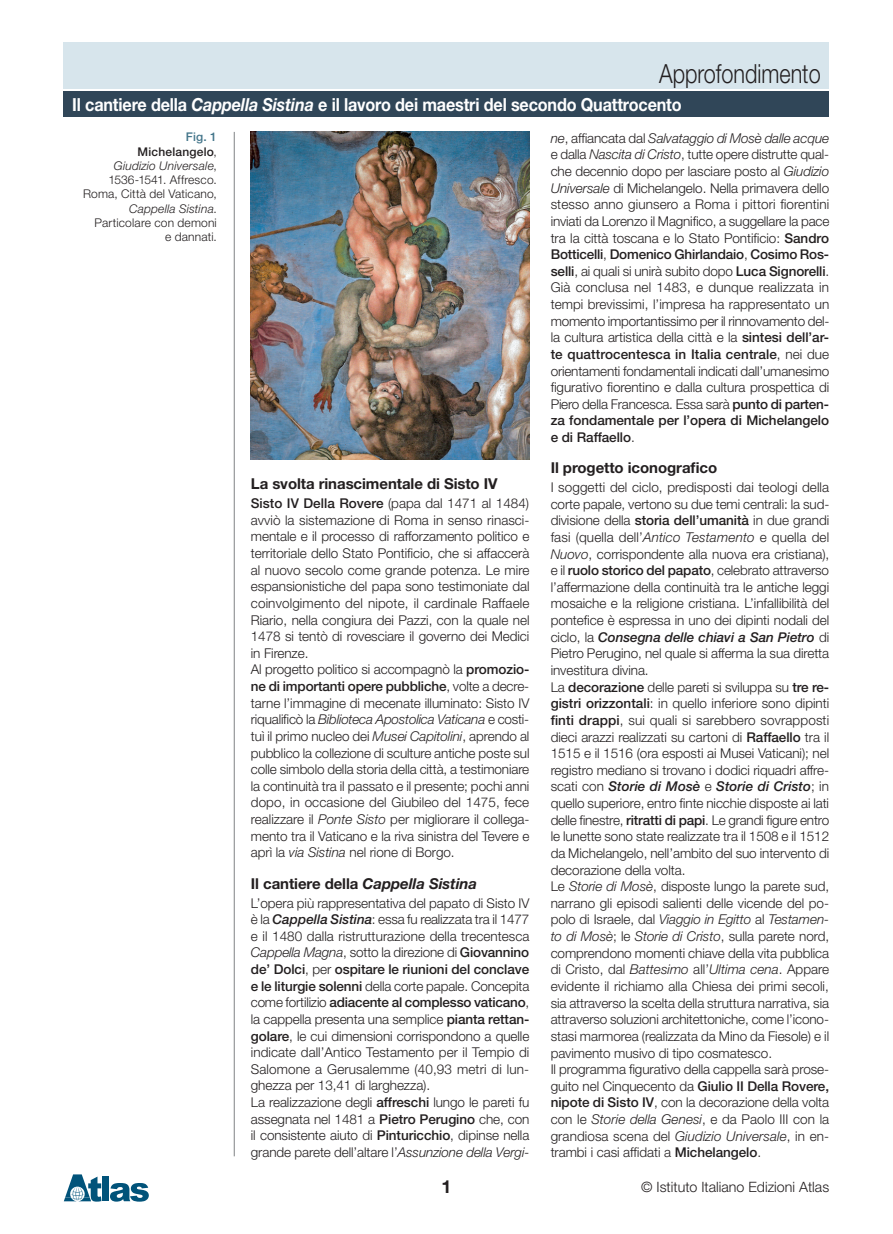
<style>
.page{position:relative;width:893px;height:1234px;background:#fff}
.page>*{position:absolute;margin:0;border:0;box-sizing:border-box;transform-origin:0 0}
.t1{font:300 26.4px "Helvetica Neue";color:#231f20;scale:.82 1}
.t2{font:700 18px "Helvetica Neue";letter-spacing:-.01em;color:#fff;scale:.9 1}
.t3{font:700 18px "Helvetica Neue";color:#231f20}
.t4{font:700 15px "Helvetica Neue";letter-spacing:-.005em;color:#231f20}
.t5{font:300 14.25px "Helvetica Neue";color:#231f20}
.t6{font:300 13.5px/16.6px "Helvetica Neue";letter-spacing:-.005em;color:#231f20}
.t7{font:300 12px/14.2px "Helvetica Neue";letter-spacing:.015em;color:#231f20;text-align:right}
.s1{font-style:italic}
.s2{font-weight:500;color:#43758a}
.s3{font-weight:500}
.s4{font-weight:500;font-style:italic}
</style>
<div class="page">
<div style="left:102px;top:1176px;width:7px;height:24px;background:#01537a"></div>
<svg style="left:110px;top:1183px;width:39px;height:18px"></svg>
<svg style="left:64px;top:1174px;width:37px;height:27px"></svg>
<div style="left:64px;top:43px;width:765px;height:46px;background:#d7e5ec"></div>
<hr style="left:234px;top:132px;width:1px;height:1023px;background:#808285">
<div style="left:64px;top:91px;width:765px;height:26px;background:#304658"></div>
<img style="left:251px;top:132px;width:278px;height:327px">
<h1 class="t1" style="left:659px;top:58px;width:199px">Approfondimento</h1>
<h2 class="t2" style="left:72px;top:94px;width:679px">Il cantiere della <span class="s1">Cappella Sistina</span> e il lavoro dei maestri del secondo Quattrocento</h2>
<p class="t7" style="left:83px;top:129px;width:135px"><span class="s2">Fig. 1<br></span><span class="s3">Michelangelo</span>,<br><span class="s1">Giudizio Universale</span>,<br>1536-1541. Affresco.<br>Roma, Città del Vaticano,<br><span class="s1">Cappella Sistina</span>.<br>Particolare con demoni<br>e dannati.</p>
<p class="t6" style="left:551px;top:129px;width:280px;text-align:justify"><span class="s1">ne</span>, affiancata dal <span class="s1">Salvataggio di Mosè dalle acque </span>e dalla <span class="s1">Nascita di Cristo</span>, tutte opere distrutte qual&shy;che decennio dopo per lasciare posto al <span class="s1">Giudizio Universale</span> di Michelangelo. Nella primavera dello stesso anno giunsero a Roma i pittori fiorentini inviati da Lorenzo il Magnifico, a suggellare la pace tra la città toscana e lo Stato Pontificio: <span class="s3">Sandro Botticelli</span>, <span class="s3">Domenico Ghirlandaio</span>, <span class="s3">Cosimo Ros&shy;selli</span>, ai quali si unirà subito dopo <span class="s3">Luca Signorelli</span>.<br>Già conclusa nel 1483, e dunque realizzata in tempi brevissimi, l’impresa ha rappresentato un momento importantissimo per il rinnovamento del&shy;la cultura artistica della città e la <span class="s3">sintesi dell’ar&shy;te quattrocentesca in Italia centrale</span>, nei due orientamenti fondamentali indicati dall’umanesimo figurativo fiorentino e dalla cultura prospettica di Piero della Francesca. Essa sarà <span class="s3">punto di parten&shy;za fondamentale per l’opera di Michelangelo e di Raffaello</span>.</p>
<p class="t4" style="left:551px;top:458px;width:168px">Il progetto iconografico</p>
<p class="t6" style="left:551px;top:478px;width:280px">I soggetti del ciclo, predisposti dai teologi della corte papale, vertono su due temi centrali: la sud&shy;divisione della <span class="s3">storia dell’umanità</span> in due grandi fasi (quella dell’<span class="s1">Antico Testamento</span> e quella del <span class="s1">Nuovo</span>, corrispondente alla nuova era cristiana), e il <span class="s3">ruolo storico del papato</span>, celebrato attraverso l’affermazione della continuità tra le antiche leggi mosaiche e la religione cristiana. L’infallibilità del pontefice è espressa in uno dei dipinti nodali del ciclo, la <span class="s4">Consegna delle chiavi a San Pietro</span> di Pietro Perugino, nel quale si afferma la sua diretta investitura divina.<br>La <span class="s3">decorazione</span> delle pareti si sviluppa su <span class="s3">tre re&shy;gistri orizzontali</span>: in quello inferiore sono dipinti <span class="s3">finti drappi</span>, sui quali si sarebbero sovrapposti dieci arazzi realizzati su cartoni di <span class="s3">Raffaello</span> tra il 1515 e il 1516 (ora esposti ai Musei Vaticani); nel registro mediano si trovano i dodici riquadri affre&shy;scati con <span class="s4">Storie di Mosè</span> e <span class="s4">Storie di Cristo</span>; in quello superiore, entro finte nicchie disposte ai lati delle finestre, <span class="s3">ritratti di papi</span>. Le grandi figure entro le lunette sono state realizzate tra il 1508 e il 1512 da Michelangelo, nell’ambito del suo intervento di decorazione della volta.<br>Le <span class="s1">Storie di Mosè</span>, disposte lungo la parete sud, narrano gli episodi salienti delle vicende del po&shy;polo di Israele, dal <span class="s1">Viaggio in Egitto</span> al <span class="s1">Testamen&shy;to di Mosè</span>; le <span class="s1">Storie di Cristo</span>, sulla parete nord, comprendono momenti chiave della vita pubblica di Cristo, dal <span class="s1">Battesimo</span> all’<span class="s1">Ultima cena</span>. Appare evidente il richiamo alla Chiesa dei primi secoli, sia attraverso la scelta della struttura narrativa, sia attraverso soluzioni architettoniche, come l’icono&shy;stasi marmorea (realizzata da Mino da Fiesole) e il pavimento musivo di tipo cosmatesco.<br>Il programma figurativo della cappella sarà prose&shy;guito nel Cinquecento da <span class="s3">Giulio II Della Rovere, nipote di Sisto IV</span>, con la decorazione della volta con le <span class="s1">Storie della Genesi</span>, e da Paolo III con la grandiosa scena del <span class="s1">Giudizio Universale</span>, in en&shy;trambi i casi affidati a <span class="s3">Michelangelo</span>.</p>
<p class="t4" style="left:251px;top:474px;width:248px">La svolta rinascimentale di Sisto IV</p>
<p class="t6" style="left:251px;top:494px;width:280px"><span class="s3">Sisto IV Della Rovere</span> (papa dal 1471 al 1484) avviò la sistemazione di Roma in senso rinasci&shy;mentale e il processo di rafforzamento politico e territoriale dello Stato Pontificio, che si affaccerà al nuovo secolo come grande potenza. Le mire espansionistiche del papa sono testimoniate dal coinvolgimento del nipote, il cardinale Raffaele Riario, nella congiura dei Pazzi, con la quale nel 1478 si tentò di rovesciare il governo dei Medici in Firenze.<br>Al progetto politico si accompagnò la <span class="s3">promozio&shy;ne di importanti opere pubbliche</span>, volte a decre&shy;tarne l’immagine di mecenate illuminato: Sisto IV riqualificò la <span class="s1">Biblioteca Apostolica Vaticana</span> e costi&shy;tuì il primo nucleo dei <span class="s1">Musei Capitolini</span>, aprendo al pubblico la collezione di sculture antiche poste sul colle simbolo della storia della città, a testimoniare la continuità tra il passato e il presente; pochi anni dopo, in occasione del Giubileo del 1475, fece realizzare il <span class="s1">Ponte Sisto</span> per migliorare il collega&shy;mento tra il Vaticano e la riva sinistra del Tevere e aprì la <span class="s1">via Sistina</span> nel rione di Borgo.</p>
<p class="t4" style="left:251px;top:873px;width:228px">Il cantiere della <span class="s1">Cappella Sistina</span></p>
<p class="t6" style="left:251px;top:893px;width:280px">L’opera più rappresentativa del papato di Sisto IV è la <span class="s4">Cappella Sistina</span>: essa fu realizzata tra il 1477 e il 1480 dalla ristrutturazione della trecentesca <span class="s1">Cappella Magna</span>, sotto la direzione di <span class="s3">Giovannino de’ Dolci</span>, per <span class="s3">ospitare le riunioni del conclave e le liturgie solenni</span> della corte papale. Concepita come fortilizio <span class="s3">adiacente al complesso vaticano</span>, la cappella presenta una semplice <span class="s3">pianta rettan&shy;golare</span>, le cui dimensioni corrispondono a quelle indicate dall’Antico Testamento per il Tempio di Salomone a Gerusalemme (40,93 metri di lun&shy;ghezza per 13,41 di larghezza).<br>La realizzazione degli <span class="s3">affreschi</span> lungo le pareti fu assegnata nel 1481 a <span class="s3">Pietro Perugino</span> che, con il consistente aiuto di <span class="s3">Pinturicchio</span>, dipinse nella grande parete dell’altare l’<span class="s1">Assunzione della Vergi-</span></p>
<h2 class="t3" style="left:441px;top:1174px;width:12px">1</h2>
<p class="t5" style="left:641px;top:1178px;width:189px">© Istituto Italiano Edizioni Atlas</p>
</div>
